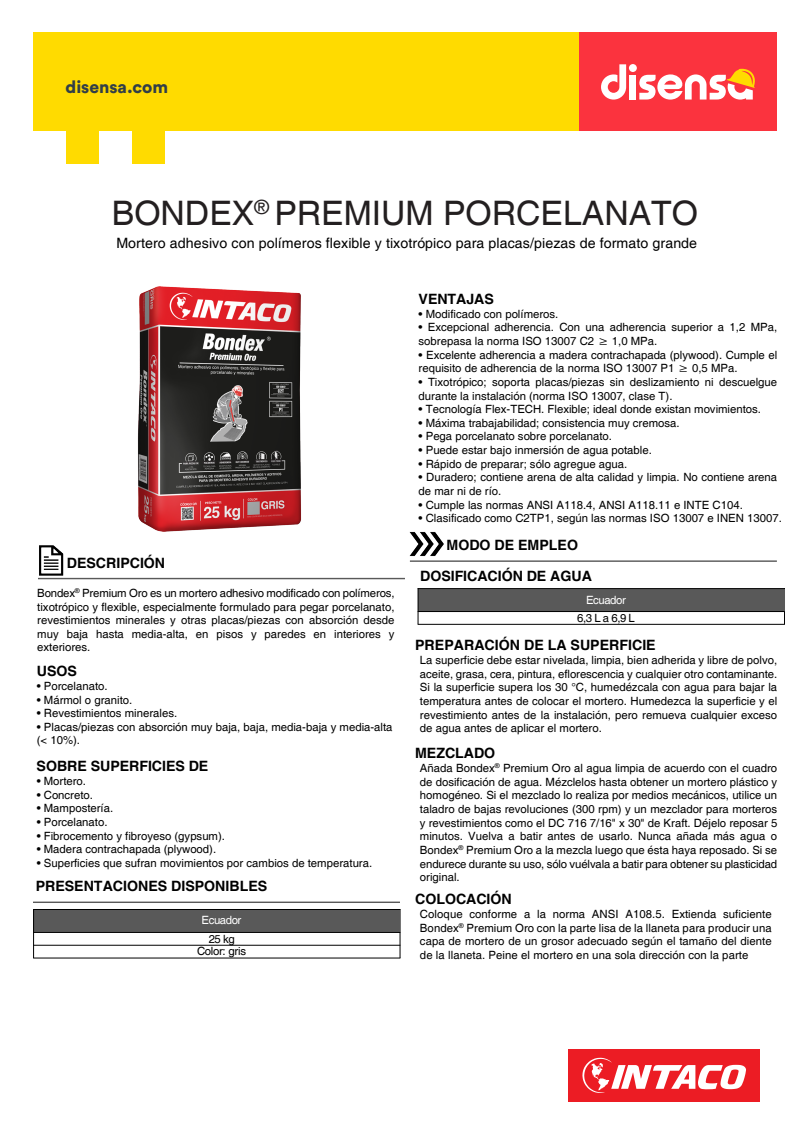
<style>
.page{position:relative;width:810px;height:1146px;background:#fff}
.page>*{position:absolute;margin:0;border:0;box-sizing:border-box;transform-origin:0 0}
.t1{font:33.75px "Helvetica";color:#231f20}
.t2{font:17.4px "Circular Std Black";color:#313e48}
.t3{font:700 14.25px "Helvetica";letter-spacing:-.005em;color:#000}
.t4{font:14.25px "Helvetica";letter-spacing:.005em;color:#000}
.t5{font:11.4px/13.6px "Helvetica";color:#000}
.t6{font:11.4px "Helvetica";letter-spacing:-.04em;color:#fff}
.t7{font:11.4px/12.6px "Helvetica";letter-spacing:-.04em;color:#000;text-align:center}
</style>
<div class="page">
<div style="left:579px;top:33px;width:198px;height:98px;background:#fb333e"></div>
<div style="left:33px;top:33px;width:546px;height:98px;background:#ffdb00"></div>
<svg style="left:601px;top:64px;width:25px;height:36px"></svg>
<div style="left:630px;top:75px;width:6px;height:25px;background:#fff"></div>
<div style="left:629px;top:64px;width:8px;height:8px;background:#fff;border-radius:50%"></div>
<svg style="left:639px;top:68px;width:116px;height:32px"></svg>
<div style="left:66px;top:131px;width:33px;height:33px;background:#ffdb00"></div>
<div style="left:132px;top:131px;width:33px;height:33px;background:#ffdb00"></div>
<div style="left:568px;top:1049px;width:192px;height:52px;background:#ec1c24"></div>
<svg style="left:582px;top:1057px;width:164px;height:36px"></svg>
<img style="left:137px;top:286px;width:164px;height:246px">
<hr style="left:400px;top:909px;width:1px;height:49px;background:#000">
<div style="left:34px;top:909px;width:131px;height:23px;background:#595959"></div>
<div style="left:165px;top:909px;width:113px;height:23px;background:#595959"></div>
<div style="left:278px;top:909px;width:122px;height:23px;background:#595959"></div>
<hr style="left:33px;top:932px;width:367px;height:1px;background:#000">
<hr style="left:33px;top:945px;width:367px;height:1px;background:#000">
<hr style="left:33px;top:957px;width:367px;height:1px;background:#000">
<hr style="left:33px;top:909px;width:1px;height:49px;background:#000">
<hr style="left:33px;top:909px;width:367px;height:1px;background:#000">
<hr style="left:33px;top:901px;width:367px;height:2px;background:#595959">
<hr style="left:784px;top:588px;width:1px;height:36px;background:#000">
<div style="left:418px;top:588px;width:131px;height:23px;background:#595959"></div>
<div style="left:549px;top:588px;width:113px;height:23px;background:#595959"></div>
<div style="left:662px;top:588px;width:123px;height:23px;background:#595959"></div>
<hr style="left:418px;top:611px;width:367px;height:1px;background:#000">
<hr style="left:418px;top:624px;width:367px;height:1px;background:#000">
<hr style="left:418px;top:588px;width:1px;height:36px;background:#000">
<hr style="left:418px;top:588px;width:367px;height:1px;background:#000">
<hr style="left:38px;top:578px;width:367px;height:1px;background:#595959">
<img style="left:38px;top:545px;width:31px;height:33px">
<hr style="left:410px;top:560px;width:367px;height:2px;background:#595959">
<img style="left:409px;top:532px;width:38px;height:30px">
<h2 class="t2" style="left:65px;top:75px;width:104px">disensa.com</h2>
<h1 class="t1" style="left:112px;top:194px;width:588px">BONDEX<sup>®</sup> PREMIUM PORCELANATO</h1>
<p class="t4" style="left:116px;top:235px;width:582px">Mortero adhesivo con polímeros flexible y tixotrópico para placas/piezas de formato grande</p>
<p class="t3" style="left:419px;top:290px;width:77px">VENTAJAS</p>
<p class="t5" style="left:419px;top:307px;width:141px">• Modificado con polímeros.</p>
<p class="t5" style="left:419px;top:321px;width:360px">• Excepcional adherencia. Con una adherencia superior a 1,2 MPa, sobrepasa la norma ISO 13007 C2 ≥ 1,0 MPa.</p>
<p class="t5" style="left:419px;top:348px;width:360px">• Excelente adherencia a madera contrachapada (plywood). Cumple el requisito de adherencia de la norma ISO 13007 P1 ≥ 0,5 MPa.</p>
<p class="t5" style="left:419px;top:375px;width:360px">• Tixotrópico; soporta placas/piezas sin deslizamiento ni descuelgue durante la instalación (norma ISO 13007, clase T).</p>
<p class="t5" style="left:419px;top:403px;width:344px">• Tecnología Flex-TECH. Flexible; ideal donde existan movimientos.</p>
<p class="t5" style="left:419px;top:416px;width:263px">• Máxima trabajabilidad; consistencia muy cremosa.</p>
<p class="t5" style="left:419px;top:430px;width:195px">• Pega porcelanato sobre porcelanato.</p>
<p class="t5" style="left:419px;top:443px;width:235px">• Puede estar bajo inmersión de agua potable.</p>
<p class="t5" style="left:419px;top:457px;width:210px">• Rápido de preparar; sólo agregue agua.</p>
<p class="t5" style="left:419px;top:471px;width:360px">• Duradero; contiene arena de alta calidad y limpia. No contiene arena de mar ni de río.</p>
<p class="t5" style="left:419px;top:498px;width:326px">• Cumple las normas ANSI A118.4, ANSI A118.11 e INTE C104.</p>
<p class="t5" style="left:419px;top:512px;width:365px">• Clasificado como C2TP1, según las normas ISO 13007 e INEN 13007.</p>
<p class="t3" style="left:67px;top:554px;width:100px">DESCRIPCIÓN</p>
<p class="t5" style="left:37px;top:586px;width:359px;text-align:justify">Bondex<sup>®</sup> Premium Oro es un mortero adhesivo modificado con polímeros, tixotrópico y flexible, especialmente formulado para pegar porcelanato, revestimientos minerales y otras placas/piezas con absorción desde muy baja hasta media-alta, en pisos y paredes en interiores y exteriores.</p>
<p class="t5" style="left:37px;top:679px;width:72px">• Porcelanato.</p>
<p class="t5" style="left:37px;top:693px;width:97px">• Mármol o granito.</p>
<p class="t5" style="left:37px;top:706px;width:142px">• Revestimientos minerales.</p>
<p class="t5" style="left:37px;top:720px;width:357px">• Placas/piezas con absorción muy baja, baja, media-baja y media-alta (&lt; 10%).</p>
<p class="t5" style="left:37px;top:775px;width:51px">• Mortero.</p>
<p class="t5" style="left:37px;top:788px;width:58px">• Concreto.</p>
<p class="t5" style="left:37px;top:802px;width:78px">• Mampostería.</p>
<p class="t5" style="left:37px;top:815px;width:72px">• Porcelanato.</p>
<p class="t5" style="left:37px;top:829px;width:190px">• Fibrocemento y fibroyeso (gypsum).</p>
<p class="t5" style="left:37px;top:843px;width:181px">• Madera contrachapada (plywood).</p>
<p class="t5" style="left:37px;top:856px;width:337px">• Superficies que sufran movimientos por cambios de temperatura.</p>
<p class="t3" style="left:37px;top:662px;width:42px">USOS</p>
<p class="t3" style="left:37px;top:757px;width:173px">SOBRE SUPERFICIES DE</p>
<p class="t3" style="left:36px;top:877px;width:233px">PRESENTACIONES DISPONIBLES</p>
<p class="t6" style="left:202px;top:914px;width:41px">Ecuador</p>
<p class="t7" style="left:197px;top:932px;width:50px">25 kg<br>Color: gris</p>
<p class="t3" style="left:446px;top:536px;width:133px">MODO DE EMPLEO</p>
<p class="t3" style="left:420px;top:568px;width:173px">DOSIFICACIÓN DE AGUA</p>
<p class="t6" style="left:586px;top:593px;width:41px">Ecuador</p>
<p class="t5" style="left:577px;top:611px;width:59px">6,3 L a 6,9 L</p>
<p class="t3" style="left:415px;top:636px;width:242px">PREPARACIÓN DE LA SUPERFICIE</p>
<p class="t5" style="left:420px;top:653px;width:359px;text-align:justify">La superficie debe estar nivelada, limpia, bien adherida y libre de polvo, aceite, grasa, cera, pintura, eflorescencia y cualquier otro contaminante.<br>Si la superficie supera los 30 °C, humedézcala con agua para bajar la temperatura antes de colocar el mortero. Humedezca la superficie y el revestimiento antes de la instalación, pero remueva cualquier exceso de agua antes de aplicar el mortero.</p>
<p class="t3" style="left:415px;top:744px;width:82px">MEZCLADO</p>
<p class="t5" style="left:420px;top:761px;width:359px;text-align:justify">Añada Bondex<sup>®</sup> Premium Oro al agua limpia de acuerdo con el cuadro de dosificación de agua. Mézclelos hasta obtener un mortero plástico y homogéneo. Si el mezclado lo realiza por medios mecánicos, utilice un taladro de bajas revoluciones (300 rpm) y un mezclador para morteros y revestimientos como el DC 716 7/16" x 30" de Kraft. Déjelo reposar 5 minutos. Vuelva a batir antes de usarlo. Nunca añada más agua o Bondex<sup>®</sup> Premium Oro a la mezcla luego que ésta haya reposado. Si se endurece durante su uso, sólo vuélvala a batir para obtener su plasticidad original.</p>
<p class="t5" style="left:420px;top:907px;width:353px;text-align:justify">Coloque conforme a la norma ANSI A108.5. Extienda suficiente Bondex<sup>®</sup> Premium Oro con la parte lisa de la llaneta para producir una capa de mortero de un grosor adecuado según el tamaño del diente de la llaneta. Peine el mortero en una sola dirección con la parte</p>
<p class="t3" style="left:415px;top:890px;width:98px">COLOCACIÓN</p>
</div>
